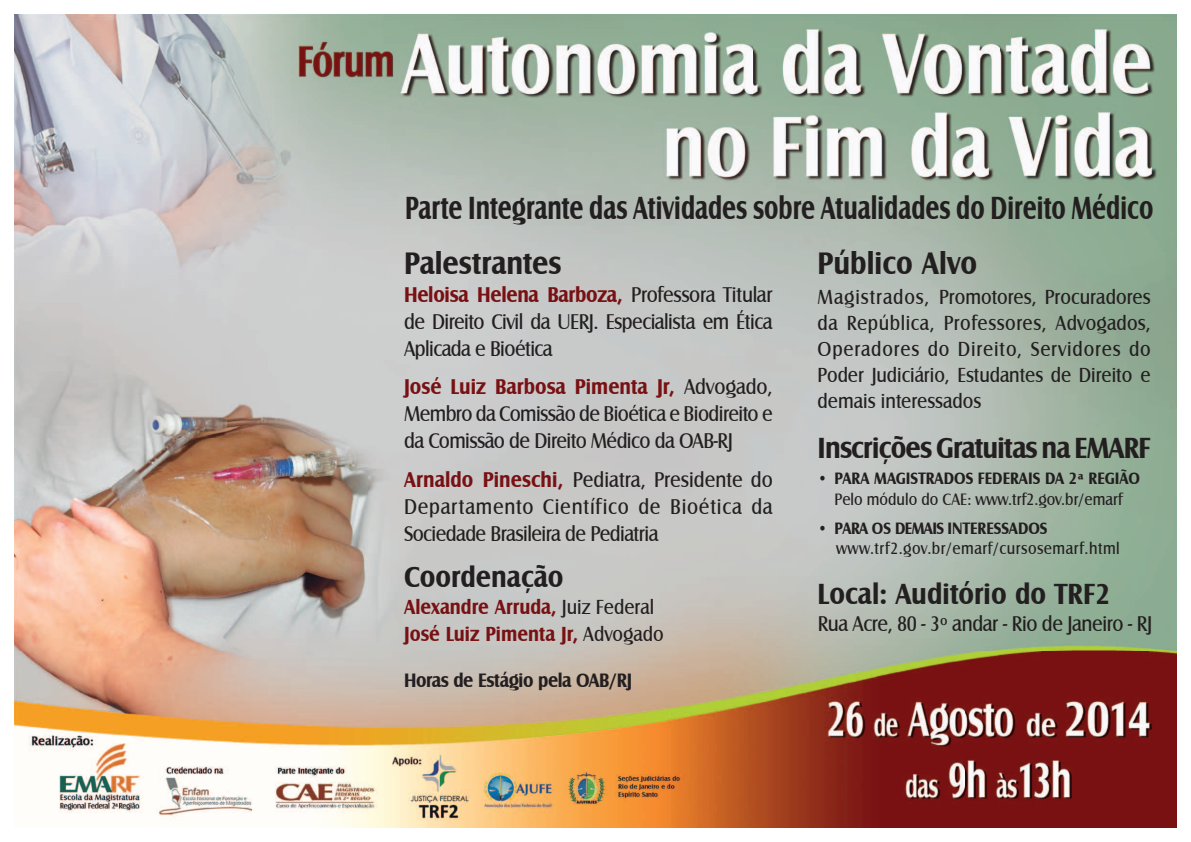
<style>
.page{position:relative;width:1191px;height:842px;background:#fff}
.page>*{position:absolute;margin:0;border:0;box-sizing:border-box;transform-origin:0 0}
.t1{font:700 33px "Castle T";color:#231f20;scale:.75 1}
.t2{font:700 32px "Castle T";color:#231f20;scale:.9 1}
.t3{font:700 30px "Castle T";letter-spacing:-.005em;color:#231f20;scale:.9 1}
.t4{font:700 30px "Castle T";letter-spacing:-.03em;color:#231f20;scale:.9 1}
.t5{font:22px/27px "Castle T";letter-spacing:-.03em;color:#231f20;text-align:justify;scale:.9 1}
.t6{font:21px/26px "Castle T";letter-spacing:-.005em;color:#231f20;text-align:justify;scale:.9 1}
.t7{font:700 21px/27px "Castle T";color:#781113;scale:.9 1}
.t8{font:700 20px "Castle T";letter-spacing:-.025em;color:#231f20;scale:.9 1}
.t9{font:700 17px "Castle T";color:#231f20;scale:.9 1}
.t10{font:17px "Castle T";letter-spacing:.025em;color:#231f20;scale:.9 1}
.t11{font:17px "Castle T";color:#231f20;scale:.9 1}
.s1{font-weight:700;color:#781113}
.s2{font-weight:400;color:#231f20}
</style>
<div class="page">
<img style="left:14px;top:14px;width:1162px;height:814px">
<h1 class="t1" style="left:405px;top:189px;width:999px">Parte Integrante das Atividades sobre Atualidades do Direito Médico</h1>
<h2 class="t2" style="left:404px;top:245px;width:176px">Palestrantes</h2>
<h2 class="t2" style="left:817px;top:245px;width:179px">Público Alvo</h2>
<p class="t5" style="left:404px;top:281px;width:411px"><span class="s1">Heloisa Helena Barboza,</span> Professora Titular de Direito Civil da UERJ. Especialista em Ética Aplicada e Bioética</p>
<p class="t5" style="left:404px;top:374px;width:411px"><span class="s1">José Luiz Barbosa Pimenta Jr,</span> Advogado, Membro da Comissão de Bioética e Biodireito e da Comissão de Direito Médico da OAB-RJ</p>
<p class="t5" style="left:404px;top:466px;width:411px"><span class="s1">Arnaldo Pineschi,</span> Pediatra, Presidente do Departamento Científico de Bioética da Sociedade Brasileira de Pediatria</p>
<h3 class="t3" style="left:404px;top:560px;width:179px">Coordenação</h3>
<p class="t7" style="left:404px;top:593px;width:290px">Alexandre Arruda, <span class="s2">Juiz Federal<br></span>José Luiz Pimenta Jr, <span class="s2">Advogado</span></p>
<p class="t8" style="left:404px;top:669px;width:255px">Horas de Estágio pela OAB/RJ</p>
<p class="t6" style="left:817px;top:284px;width:372px">Magistrados, Promotores, Procuradores da República, Professores, Advogados, Operadores do Direito, Servidores do Poder Judiciário, Estudantes de Direito e demais interessados</p>
<h3 class="t4" style="left:817px;top:431px;width:372px">Inscrições Gratuitas na EMARF</h3>
<p class="t9" style="left:817px;top:469px;width:359px">• PARA MAGISTRADOS FEDERAIS DA 2ª REGIÃO</p>
<p class="t11" style="left:834px;top:490px;width:322px">Pelo módulo do CAE: www.trf2.gov.br/emarf</p>
<p class="t9" style="left:817px;top:518px;width:257px">• PARA OS DEMAIS INTERESSADOS</p>
<p class="t10" style="left:836px;top:539px;width:317px">www.trf2.gov.br/emarf/cursosemarf.html</p>
<h3 class="t3" style="left:817px;top:577px;width:326px">Local: Auditório do TRF2</h3>
<p class="t5" style="left:818px;top:610px;width:373px">Rua Acre, 80 - 3º andar - Rio de Janeiro - RJ</p>
</div>
